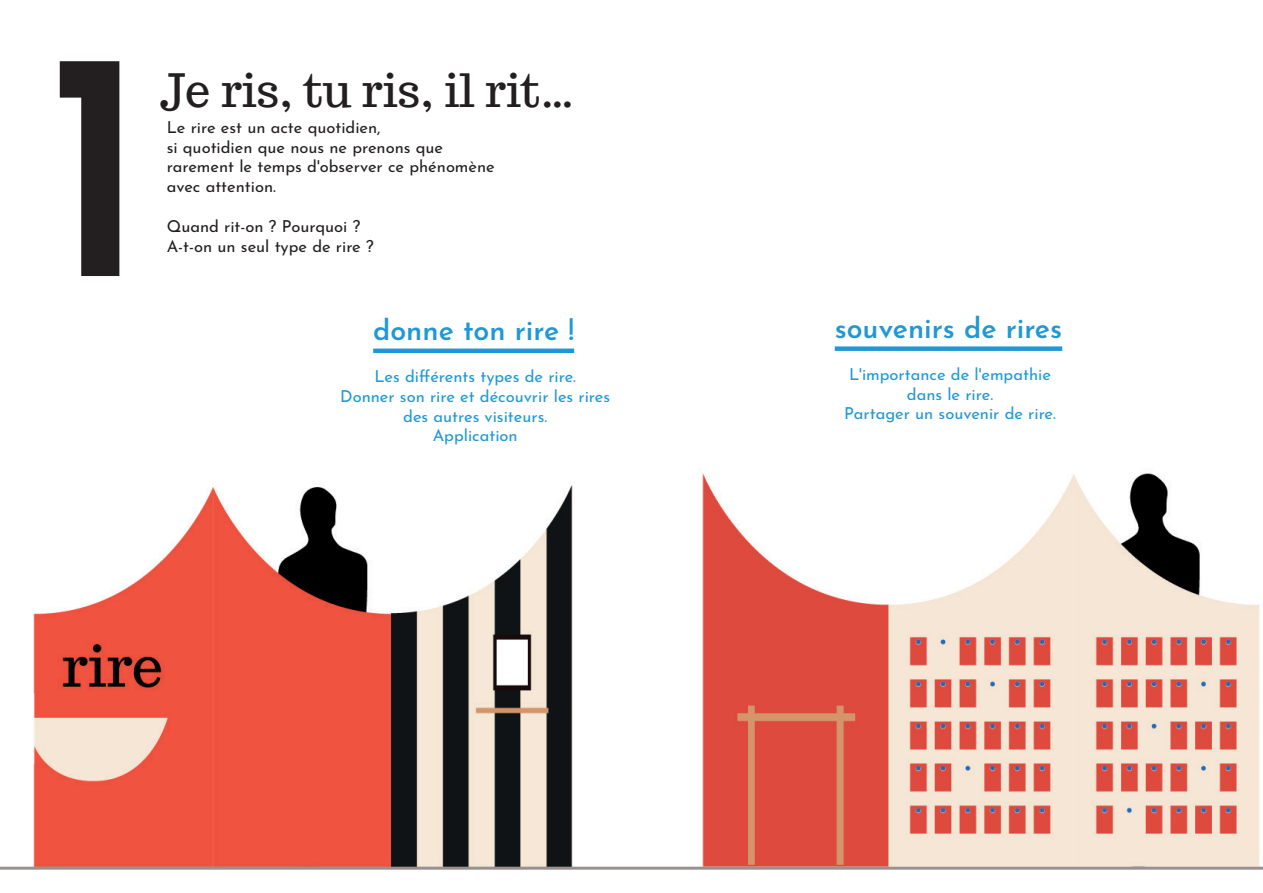
<style>
.page{position:relative;width:1263px;height:893px;background:#fff}
.page>*{position:absolute;margin:0;border:0;box-sizing:border-box;transform-origin:0 0}
.t1{font:600 325.5px "Josefin Sans";color:#231f20}
.t2{font:45px "Trocchi";color:#231f20}
.t3{font:600 28.5px "Josefin Sans";color:#1f98d5}
.t4{font:18px "Minion Pro";color:#231f20}
.t5{font:16.5px/19.8px "Josefin Sans";color:#231f20}
.t6{font:16.5px/19.8px "Josefin Sans";color:#1f98d5;text-align:center}
</style>
<div class="page">
<img style="left:649px;top:472px;width:614px;height:395px">
<img style="left:0;top:485px;width:617px;height:382px">
<hr style="left:373px;top:349px;width:201px;height:4px;background:#1f98d5">
<div style="left:835px;top:346px;width:227px;height:5px;background:#1f98d5"></div>
<svg style="left:0;top:867px;width:1263px;height:3px;background:#a29c9a"></svg>
<h1 class="t1" style="left:43px;top:-117px;width:111px">1</h1>
<h2 class="t2" style="left:160px;top:61px;width:415px">Je ris, tu ris, il rit...</h2>
<p class="t4" style="left:60px;top:56px;width:10px">1</p>
<p class="t5" style="left:167px;top:115px;width:330px">Le rire est un acte quotidien,<br>si quotidien que nous ne prenons que rarement le temps d'observer ce phénomène avec attention.</p>
<p class="t5" style="left:167px;top:214px;width:208px">Quand rit-on ? Pourquoi ?<br>A-t-on un seul type de rire ?</p>
<h3 class="t3" style="left:373px;top:306px;width:202px">donne ton rire !</h3>
<p class="t6" style="left:340px;top:364px;width:271px">Les différents types de rire.<br>Donner son rire et découvrir les rires des autres visiteurs.<br>Application</p>
<h3 class="t3" style="left:835px;top:304px;width:229px">souvenirs de rires</h3>
<p class="t6" style="left:844px;top:362px;width:213px">L'importance de l'empathie dans le rire.<br>Partager un souvenir de rire.</p>
</div>
